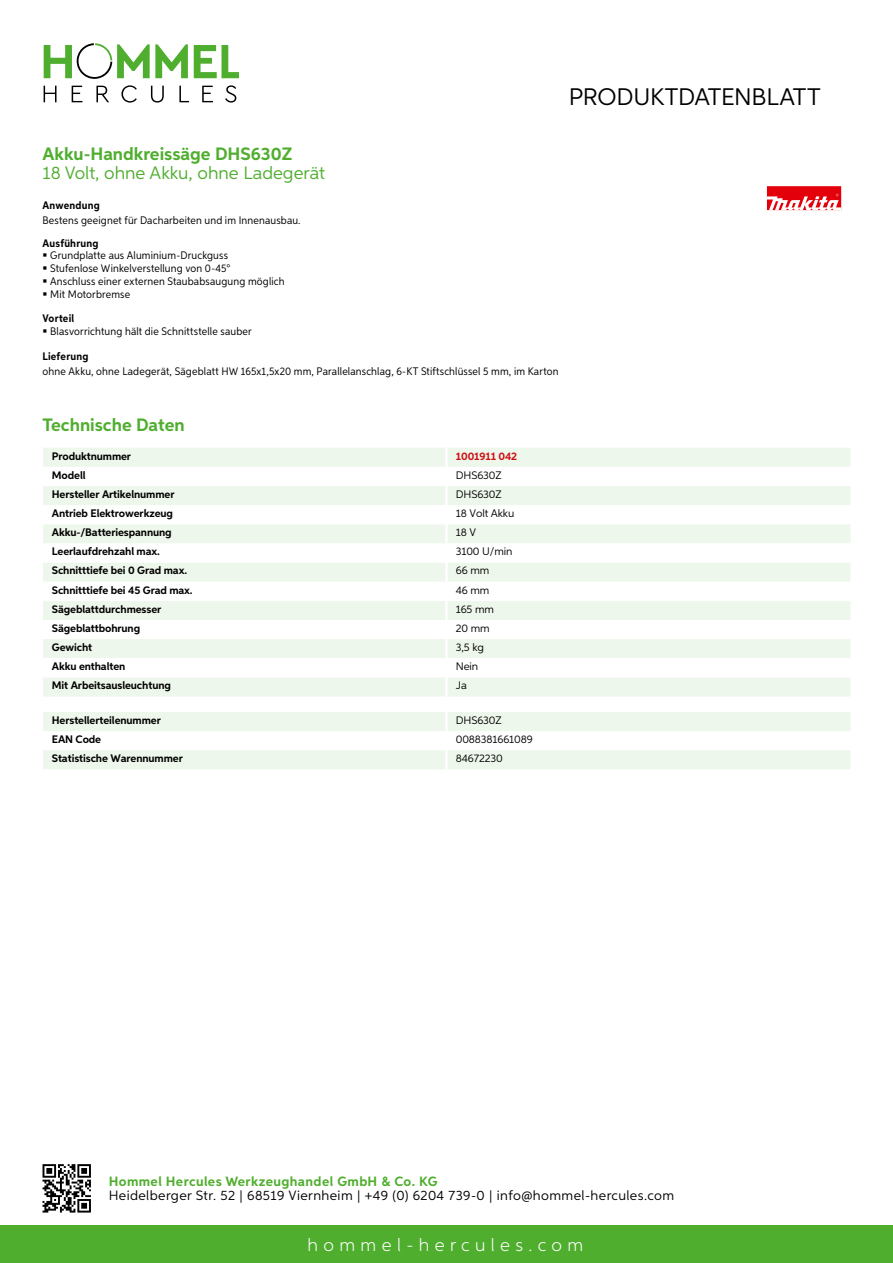
<style>
.page{position:relative;width:893px;height:1263px;background:#fff}
.page>*{position:absolute;margin:0;border:0;box-sizing:border-box;transform-origin:0 0}
.t1{font:24px "Aspira";letter-spacing:-.01em;color:#000}
.t2{font:700 18px "Aspira";color:#50ae2f}
.t3{font:18px "Aspira";color:#50ae2f}
.t4{font:300 18px "Aspira";letter-spacing:.3em;color:#fff}
.t5{font:13.5px "Aspira";letter-spacing:.03em;color:#000}
.t6{font:700 13.5px "Aspira";letter-spacing:.03em;color:#50ae2f}
.t7{font:10.95px/12.8px "Aspira Nar";letter-spacing:.015em;color:#000}
.t8{font:700 10.95px "Aspira";letter-spacing:-.01em;color:#000}
.t9{font:10.95px "Aspira";letter-spacing:-.01em;color:#000}
.t10{font:700 10.95px "Aspira Nar";letter-spacing:.02em;color:#000}
.t11{font:700 10.95px "Aspira";letter-spacing:-.01em;color:#cd1013}
</style>
<div class="page">
<div style="left:0;top:1226px;width:893px;height:37px;background:#50ae2f"></div>
<svg style="left:43px;top:1164px;width:48px;height:48px"></svg>
<svg style="left:194px;top:45px;width:45px;height:33px"></svg>
<svg style="left:44px;top:43px;width:144px;height:36px"></svg>
<svg style="left:44px;top:86px;width:13px;height:16px"></svg>
<svg style="left:72px;top:86px;width:10px;height:16px"></svg>
<svg style="left:96px;top:86px;width:13px;height:16px"></svg>
<svg style="left:121px;top:85px;width:16px;height:18px"></svg>
<svg style="left:151px;top:86px;width:13px;height:17px"></svg>
<svg style="left:179px;top:86px;width:10px;height:16px"></svg>
<svg style="left:202px;top:86px;width:11px;height:16px"></svg>
<svg style="left:225px;top:85px;width:11px;height:18px"></svg>
<div style="left:43px;top:448px;width:807px;height:248px;background:#eef7eb"></div>
<svg style="left:43px;top:467px;width:807px;height:210px"></svg>
<hr style="left:445px;top:448px;width:3px;height:19px;background:#fff">
<hr style="left:445px;top:467px;width:3px;height:19px;background:#fff">
<hr style="left:445px;top:486px;width:3px;height:19px;background:#fff">
<hr style="left:445px;top:505px;width:3px;height:19px;background:#fff">
<hr style="left:445px;top:524px;width:3px;height:19px;background:#fff">
<hr style="left:445px;top:543px;width:3px;height:19px;background:#fff">
<hr style="left:445px;top:562px;width:3px;height:20px;background:#fff">
<hr style="left:445px;top:582px;width:3px;height:19px;background:#fff">
<hr style="left:445px;top:601px;width:3px;height:19px;background:#fff">
<hr style="left:445px;top:620px;width:3px;height:19px;background:#fff">
<hr style="left:445px;top:639px;width:3px;height:19px;background:#fff">
<hr style="left:445px;top:658px;width:3px;height:19px;background:#fff">
<hr style="left:445px;top:677px;width:3px;height:19px;background:#fff">
<svg style="left:43px;top:712px;width:807px;height:57px"></svg>
<hr style="left:445px;top:750px;width:3px;height:19px;background:#fff">
<svg style="left:766px;top:186px;width:76px;height:25px"></svg>
<div style="left:767px;top:186px;width:74px;height:24px;background:#e3000b"></div>
<svg style="left:767px;top:194px;width:74px;height:16px"></svg>
<h1 class="t1" style="left:569px;top:82px;width:253px">Produktdatenblatt</h1>
<h2 class="t2" style="left:43px;top:142px;width:251px">Akku-Handkreissäge DHS630Z</h2>
<h2 class="t3" style="left:43px;top:162px;width:284px">18 Volt, ohne Akku, ohne Ladegerät</h2>
<p class="t10" style="left:43px;top:199px;width:59px">Anwendung</p>
<p class="t7" style="left:43px;top:214px;width:260px">Bestens geeignet für Dacharbeiten und im Innenausbau.</p>
<p class="t10" style="left:43px;top:236px;width:58px">Ausführung</p>
<p class="t7" style="left:50px;top:249px;width:236px">Grundplatte aus Aluminium-Druckguss<br>Stufenlose Winkelverstellung von 0-45°<br>Anschluss einer externen Staubabsaugung möglich Mit Motorbremse</p>
<p class="t10" style="left:43px;top:311px;width:33px">Vorteil</p>
<p class="t7" style="left:50px;top:324px;width:203px">Blasvorrichtung hält die Schnittstelle sauber</p>
<p class="t10" style="left:43px;top:349px;width:47px">Lieferung</p>
<p class="t7" style="left:43px;top:365px;width:518px">ohne Akku, ohne Ladegerät, Sägeblatt HW 165x1,5x20 mm, Parallelanschlag, 6-KT Stiftschlüssel 5 mm, im Karton</p>
<h2 class="t2" style="left:43px;top:414px;width:144px">Technische Daten</h2>
<p class="t8" style="left:52px;top:449px;width:81px">Produktnummer</p>
<p class="t11" style="left:456px;top:449px;width:63px">1001911 042</p>
<p class="t8" style="left:52px;top:468px;width:35px">Modell</p>
<p class="t9" style="left:456px;top:468px;width:47px">DHS630Z</p>
<p class="t8" style="left:52px;top:487px;width:124px">Hersteller Artikelnummer</p>
<p class="t9" style="left:456px;top:487px;width:47px">DHS630Z</p>
<p class="t8" style="left:52px;top:507px;width:123px">Antrieb Elektrowerkzeug</p>
<p class="t9" style="left:456px;top:507px;width:60px">18 Volt Akku</p>
<p class="t8" style="left:52px;top:526px;width:121px">Akku-/Batteriespannung</p>
<p class="t9" style="left:456px;top:526px;width:22px">18 V</p>
<p class="t8" style="left:52px;top:545px;width:110px">Leerlaufdrehzahl max.</p>
<p class="t9" style="left:456px;top:545px;width:58px">3100 U/min</p>
<p class="t8" style="left:52px;top:564px;width:137px">Schnitttiefe bei 0 Grad max.</p>
<p class="t9" style="left:456px;top:564px;width:35px">66 mm</p>
<p class="t8" style="left:52px;top:583px;width:142px">Schnitttiefe bei 45 Grad max.</p>
<p class="t9" style="left:456px;top:583px;width:35px">46 mm</p>
<p class="t8" style="left:52px;top:602px;width:111px">Sägeblattdurchmesser</p>
<p class="t9" style="left:456px;top:602px;width:40px">165 mm</p>
<p class="t8" style="left:52px;top:621px;width:90px">Sägeblattbohrung</p>
<p class="t9" style="left:456px;top:621px;width:35px">20 mm</p>
<p class="t8" style="left:52px;top:640px;width:42px">Gewicht</p>
<p class="t9" style="left:456px;top:640px;width:30px">3,5 kg</p>
<p class="t8" style="left:52px;top:660px;width:75px">Akku enthalten</p>
<p class="t9" style="left:456px;top:660px;width:24px">Nein</p>
<p class="t8" style="left:52px;top:679px;width:121px">Mit Arbeitsausleuchtung</p>
<p class="t9" style="left:456px;top:679px;width:13px">Ja</p>
<p class="t8" style="left:52px;top:713px;width:111px">Herstellerteilenummer</p>
<p class="t9" style="left:456px;top:713px;width:47px">DHS630Z</p>
<p class="t8" style="left:52px;top:732px;width:51px">EAN Code</p>
<p class="t9" style="left:456px;top:732px;width:78px">0088381661089</p>
<p class="t8" style="left:52px;top:751px;width:132px">Statistische Warennummer</p>
<p class="t9" style="left:456px;top:752px;width:48px">84672230</p>
<p class="t6" style="left:109px;top:1172px;width:330px">Hommel Hercules Werkzeughandel GmbH &amp; Co. KG</p>
<p class="t5" style="left:109px;top:1187px;width:567px">Heidelberger Str. 52 | 68519 Viernheim | +49 (0) 6204 739-0 | info@hommel-hercules.com</p>
<h2 class="t4" style="left:307px;top:1234px;width:277px">hommel-hercules.com</h2>
</div>
